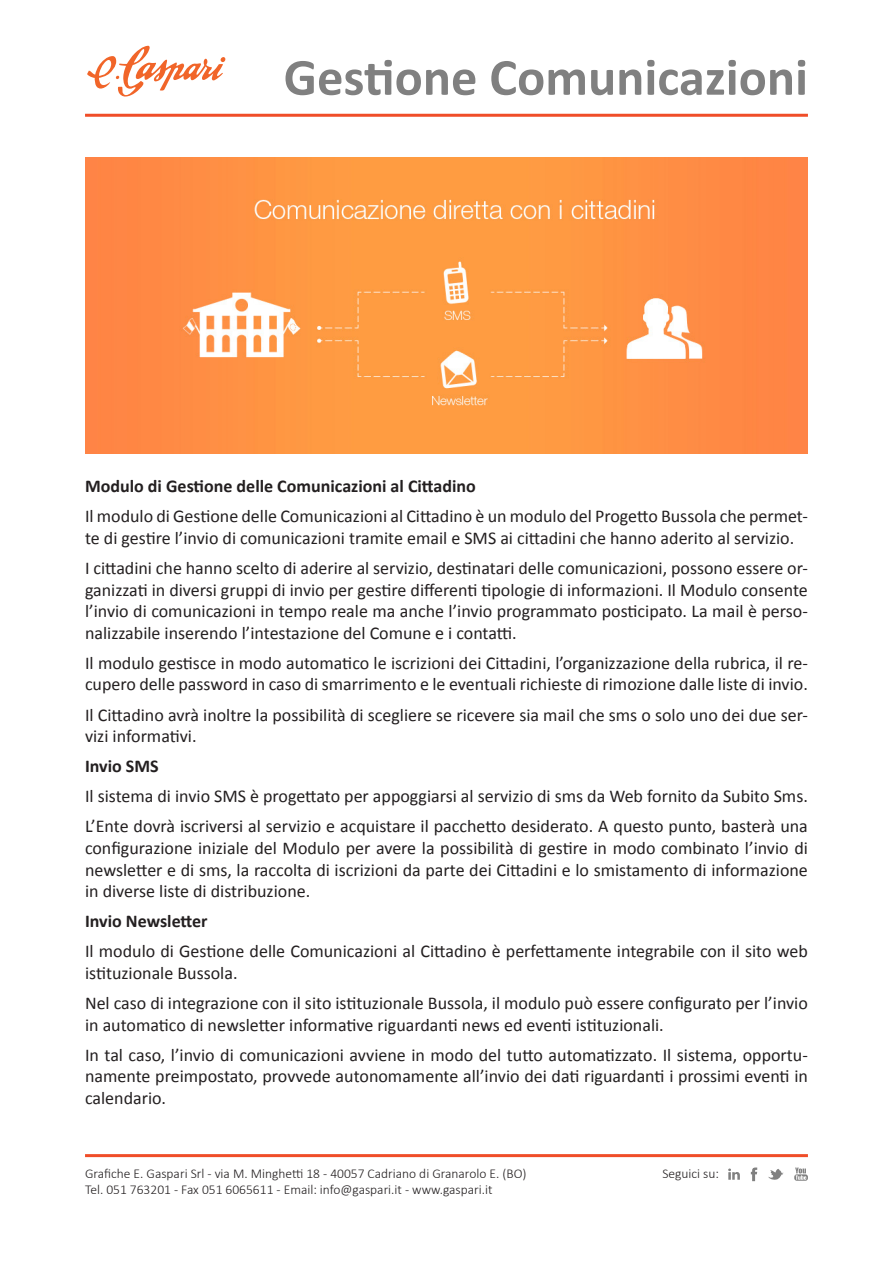
<style>
.page{position:relative;width:893px;height:1263px;background:#fff}
.page>*{position:absolute;margin:0;border:0;box-sizing:border-box;transform-origin:0 0}
.t1{font:700 52.5px "Calibri";color:#808080}
.t2{font:18px/21.6px "Calibri";color:#231f20}
.t3{font:700 18px "Calibri";color:#231f20}
.t4{font:300 13.5px/16.2px "Calibri";color:#231f20}
</style>
<div class="page">
<hr style="left:85px;top:1154px;width:723px;height:3px;background:#f04d28">
<hr style="left:85px;top:114px;width:723px;height:3px;background:#f04d28">
<svg style="left:794px;top:1167px;width:14px;height:14px"></svg>
<svg style="left:768px;top:1169px;width:15px;height:11px"></svg>
<svg style="left:751px;top:1167px;width:6px;height:14px"></svg>
<svg style="left:728px;top:1168px;width:12px;height:12px"></svg>
<svg style="left:87px;top:46px;width:139px;height:51px"></svg>
<img style="left:85px;top:157px;width:723px;height:296px">
<h1 class="t1" style="left:284px;top:44px;width:526px">Gestione Comunicazioni</h1>
<p class="t3" style="left:85px;top:475px;width:392px">Modulo di Gestione delle Comunicazioni al Cittadino</p>
<p class="t2" style="left:85px;top:505px;width:724px">Il modulo di Gestione delle Comunicazioni al Cittadino è un modulo del Progetto Bussola che permet&shy;te di gestire l’invio di comunicazioni tramite email e SMS ai cittadini che hanno aderito al servizio.</p>
<p class="t2" style="left:85px;top:557px;width:724px;text-align:justify">I cittadini che hanno scelto di aderire al servizio, destinatari delle comunicazioni, possono essere or&shy;ganizzati in diversi gruppi di invio per gestire differenti tipologie di informazioni. Il Modulo consente l’invio di comunicazioni in tempo reale ma anche l’invio programmato posticipato. La mail è perso&shy;nalizzabile inserendo l’intestazione del Comune e i contatti.</p>
<p class="t2" style="left:85px;top:652px;width:724px">Il modulo gestisce in modo automatico le iscrizioni dei Cittadini, l’organizzazione della rubrica, il re&shy;cupero delle password in caso di smarrimento e le eventuali richieste di rimozione dalle liste di invio.</p>
<p class="t2" style="left:85px;top:704px;width:724px">Il Cittadino avrà inoltre la possibilità di scegliere se ricevere sia mail che sms o solo uno dei due ser&shy;vizi informativi.</p>
<p class="t3" style="left:85px;top:755px;width:75px">Invio SMS</p>
<p class="t2" style="left:85px;top:781px;width:724px;line-height:30.2px">Il sistema di invio SMS è progettato per appoggiarsi al servizio di sms da Web fornito da Subito Sms.<br>L’Ente dovrà iscriversi al servizio e acquistare il pacchetto desiderato. A questo punto, basterà una</p>
<p class="t2" style="left:85px;top:837px;width:724px;text-align:justify">configurazione iniziale del Modulo per avere la possibilità di gestire in modo combinato l’invio di newsletter e di sms, la raccolta di iscrizioni da parte dei Cittadini e lo smistamento di informazione in diverse liste di distribuzione.</p>
<p class="t3" style="left:85px;top:910px;width:124px">Invio Newsletter</p>
<p class="t2" style="left:85px;top:941px;width:724px">Il modulo di Gestione delle Comunicazioni al Cittadino è perfettamente integrabile con il sito web istituzionale Bussola.</p>
<p class="t2" style="left:85px;top:992px;width:724px">Nel caso di integrazione con il sito istituzionale Bussola, il modulo può essere configurato per l’invio in automatico di newsletter informative riguardanti news ed eventi istituzionali.</p>
<p class="t2" style="left:85px;top:1044px;width:724px;text-align:justify">In tal caso, l’invio di comunicazioni avviene in modo del tutto automatizzato. Il sistema, opportu&shy;namente preimpostato, provvede autonomamente all’invio dei dati riguardanti i prossimi eventi in calendario.</p>
<p class="t4" style="left:85px;top:1164px;width:443px">Grafiche E. Gaspari Srl - via M. Minghetti 18 - 40057 Cadriano di Granarolo E. (BO)<br>Tel. 051 763201 - Fax 051 6065611 - Email: info@gaspari.it - www.gaspari.it</p>
<p class="t4" style="left:662px;top:1164px;width:58px">Seguici su:</p>
</div>
